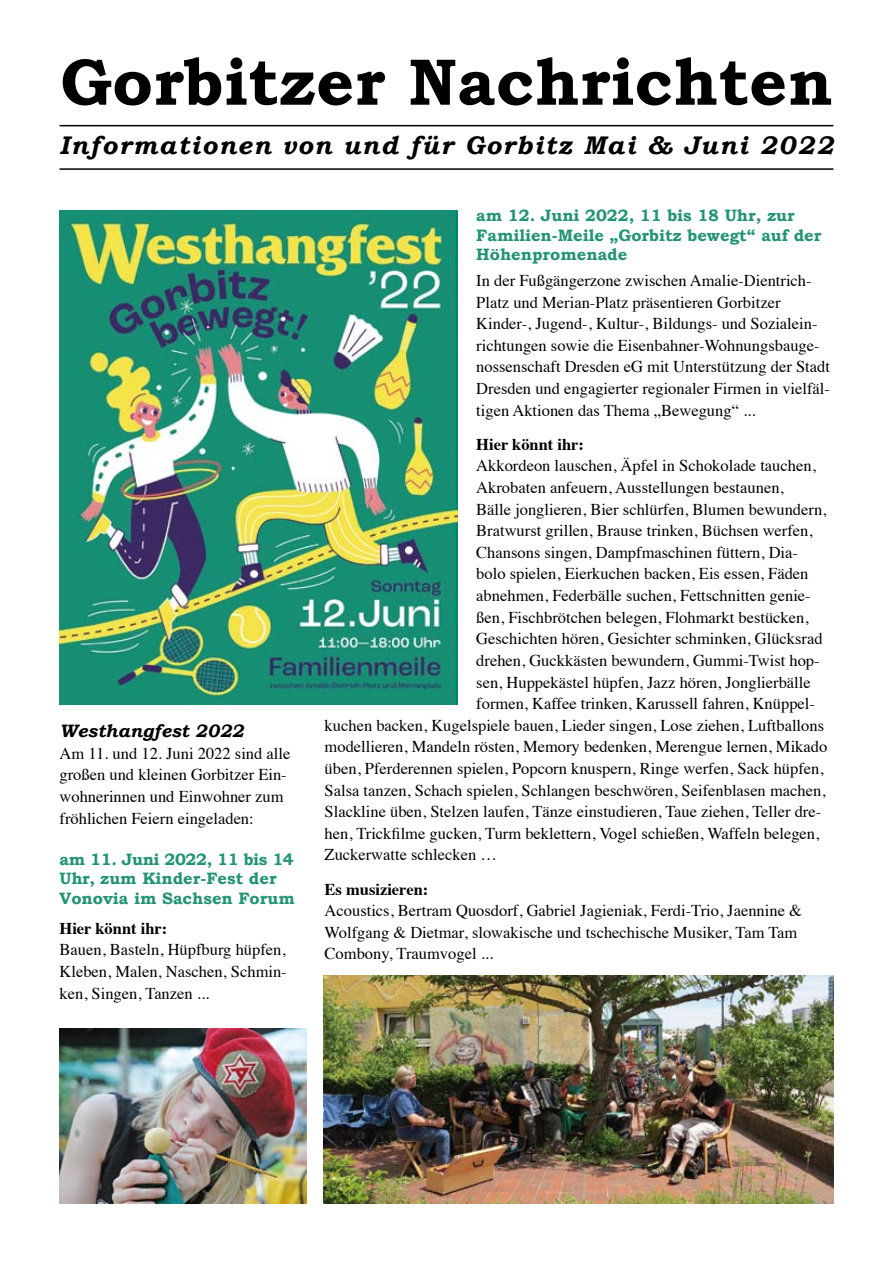
<style>
.page{position:relative;width:893px;height:1263px;background:#fff}
.page>*{position:absolute;margin:0;border:0;box-sizing:border-box;transform-origin:0 0}
.t1{font:700 66px "Bookman Old Style";letter-spacing:.005em;color:#000}
.t2{font:italic 700 25.5px "Bookman Old Style";letter-spacing:.06em;color:#000}
.t3{font:italic 700 18px "Bookman Old Style";color:#000}
.t4{font:16.5px/21.6px "Times";color:#000}
.t5{font:700 16.5px/19.5px "Bookman Old Style";color:#239376}
.t6{font:700 16.5px "Times";color:#000}
</style>
<div class="page">
<hr style="left:60px;top:125px;width:773px;height:1px;background:#000">
<hr style="left:60px;top:168px;width:773px;height:2px;background:#000">
<img style="left:60px;top:1029px;width:246px;height:174px">
<img style="left:60px;top:210px;width:398px;height:494px">
<img style="left:323px;top:975px;width:510px;height:228px">
<h1 class="t1" style="left:60px;top:34px;width:774px">Gorbitzer Nachrichten</h1>
<h2 class="t2" style="left:60px;top:127px;width:775px">Informationen von und für Gorbitz Mai &amp; Juni 2022</h2>
<p class="t3" style="left:60px;top:718px;width:186px">Westhangfest 2022</p>
<p class="t4" style="left:60px;top:741px;width:232px">Am 11. und 12. Juni 2022 sind alle großen und kleinen Gorbitzer Ein&shy;wohnerinnen und Einwohner zum fröhlichen Feiern eingeladen:</p>
<p class="t5" style="left:60px;top:849px;width:237px">am 11. Juni 2022, 11 bis 14<br>Uhr, zum Kinder-Fest der<br>Vonovia im Sachsen Forum</p>
<p class="t6" style="left:60px;top:912px;width:109px">Hier könnt ihr:</p>
<p class="t4" style="left:60px;top:937px;width:229px;text-align:justify">Bauen, Basteln, Hüpfburg hüpfen, Kleben, Malen, Naschen, Schmin&shy;ken, Singen, Tanzen ...</p>
<p class="t5" style="left:476px;top:205px;width:347px">am 12. Juni 2022, 11 bis 18 Uhr, zur<br>Familien-Meile „Gorbitz bewegt“ auf der<br>Höhenpromenade</p>
<p class="t4" style="left:476px;top:268px;width:355px">In der Fußgängerzone zwischen Amalie-Dientrich-Platz und Merian-Platz präsentieren Gorbitzer Kinder-, Jugend-, Kultur-, Bildungs- und Sozialein&shy;richtungen sowie die Eisenbahner-Wohnungsbauge&shy;nossenschaft Dresden eG mit Unterstützung der Stadt Dresden und engagierter regionaler Firmen in vielfäl&shy;tigen Aktionen das Thema „Bewegung“ ...</p>
<p class="t6" style="left:476px;top:428px;width:109px">Hier könnt ihr:</p>
<p class="t4" style="left:476px;top:454px;width:341px">Akkordeon lauschen, Äpfel in Schokolade tauchen,</p>
<p class="t4" style="left:476px;top:475px;width:309px">Akrobaten anfeuern, Ausstellungen bestaunen,</p>
<p class="t4" style="left:476px;top:497px;width:352px">Bälle jonglieren, Bier schlürfen, Blumen bewundern,</p>
<p class="t4" style="left:476px;top:518px;width:338px">Bratwurst grillen, Brause trinken, Büchsen werfen,</p>
<p class="t4" style="left:476px;top:540px;width:323px">Chansons singen, Dampfmaschinen füttern, Dia-</p>
<p class="t4" style="left:476px;top:562px;width:334px">bolo spielen, Eierkuchen backen, Eis essen, Fäden</p>
<p class="t4" style="left:476px;top:583px;width:336px">abnehmen, Federbälle suchen, Fettschnitten genie-</p>
<p class="t4" style="left:476px;top:605px;width:334px">ßen, Fischbrötchen belegen, Flohmarkt bestücken,</p>
<p class="t4" style="left:476px;top:626px;width:348px">Geschichten hören, Gesichter schminken, Glücksrad</p>
<p class="t4" style="left:476px;top:648px;width:345px">drehen, Guckkästen bewundern, Gummi-Twist hop-</p>
<p class="t4" style="left:476px;top:670px;width:336px">sen, Huppekästel hüpfen, Jazz hören, Jonglierbälle</p>
<p class="t4" style="left:476px;top:691px;width:340px">formen, Kaffee trinken, Karussell fahren, Knüppel-</p>
<p class="t4" style="left:325px;top:713px;width:501px">kuchen backen, Kugelspiele bauen, Lieder singen, Lose ziehen, Luftballons</p>
<p class="t4" style="left:325px;top:734px;width:504px">modellieren, Mandeln rösten, Memory bedenken, Merengue lernen, Mikado</p>
<p class="t4" style="left:325px;top:756px;width:501px">üben, Pferderennen spielen, Popcorn knuspern, Ringe werfen, Sack hüpfen,</p>
<p class="t4" style="left:325px;top:778px;width:502px">Salsa tanzen, Schach spielen, Schlangen beschwören, Seifenblasen machen,</p>
<p class="t4" style="left:325px;top:799px;width:498px">Slackline üben, Stelzen laufen, Tänze einstudieren, Taue ziehen, Teller dre-</p>
<p class="t4" style="left:325px;top:821px;width:496px">hen, Trickfilme gucken, Turm beklettern, Vogel schießen, Waffeln belegen,</p>
<p class="t4" style="left:325px;top:842px;width:174px">Zuckerwatte schlecken …</p>
<p class="t6" style="left:325px;top:873px;width:105px">Es musizieren:</p>
<p class="t4" style="left:325px;top:898px;width:479px">Acoustics, Bertram Quosdorf, Gabriel Jagieniak, Ferdi-Trio, Jaennine &amp;<br>Wolfgang &amp; Dietmar, slowakische und tschechische Musiker, Tam Tam<br>Combony, Traumvogel ...</p>
</div>
